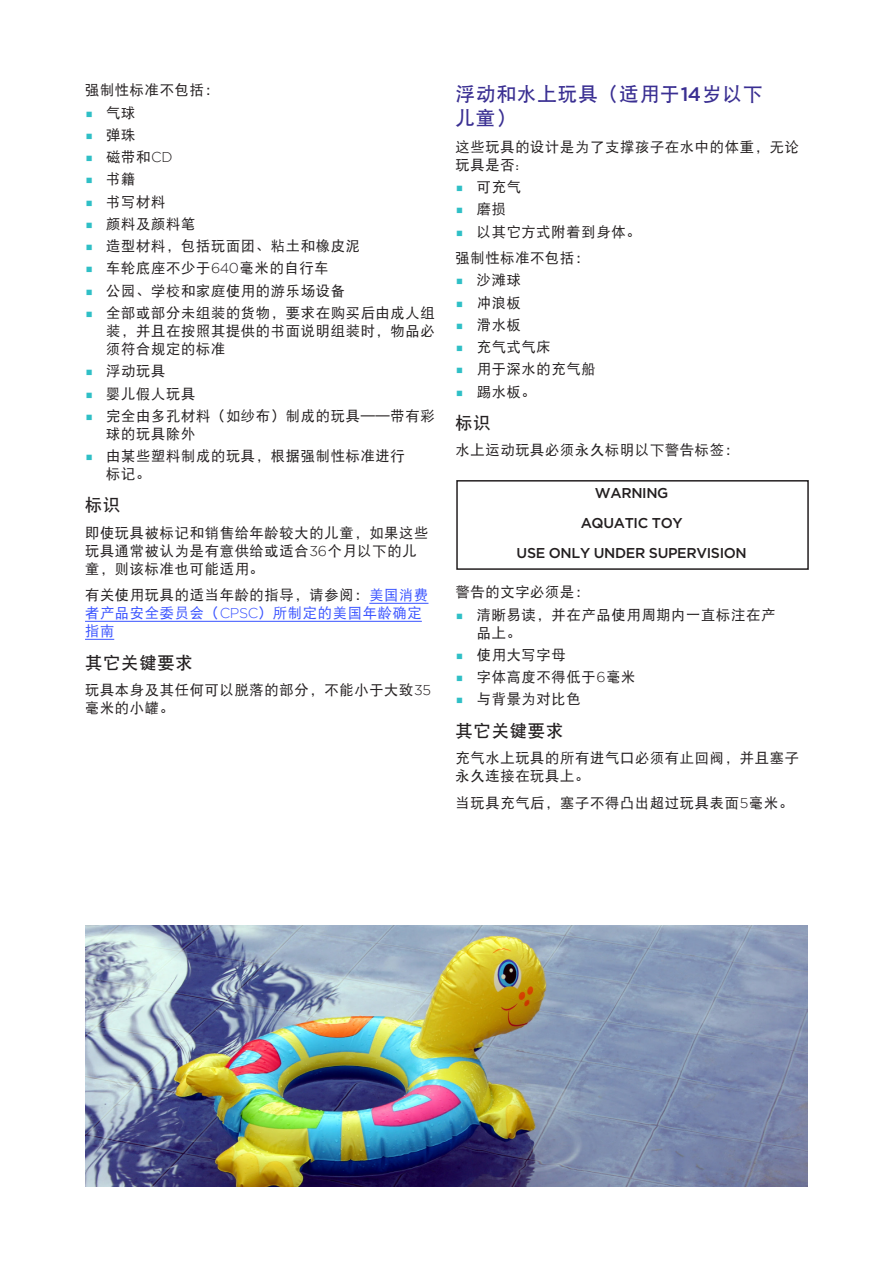
<style>
.page{position:relative;width:893px;height:1263px;background:#fff}
.page>*{position:absolute;margin:0;border:0;box-sizing:border-box;transform-origin:0 0}
._02_Heading_2{font:19.5px/24px "DFP Hei W7";letter-spacing:.05em;color:#3a2f92}
._02_Heading_2-2{font:17.25px "DFP Hei W7";letter-spacing:.05em;color:#231f20}
._01_Body_text{font:14.25px/18px "DFP Hei W5";letter-spacing:.05em;color:#231f20}
._01_Body_text-2{font:14.25px/18px "DFP Hei W5";letter-spacing:.05em;color:#3953ff}
._01_Body_text_border{font:500 14.25px/30px "Gotham";letter-spacing:-.025em;color:#231f20;text-align:center}
.s1{font-family:"Gotham";font-weight:300}
.s2{color:#231f20}
.s3{font-family:"Gotham";font-weight:500}
</style>
<div class="page">
<hr style="left:369px;top:603px;width:59px;height:1px;background:#3953ff">
<hr style="left:85px;top:621px;width:337px;height:1px;background:#3953ff">
<svg style="left:85px;top:639px;width:29px;height:1px"></svg>
<img style="left:85px;top:925px;width:723px;height:262px">
<div style="left:456px;top:480px;width:353px;height:90px;border:2px solid #231f20"></div>
<p class="_01_Body_text" style="left:85px;top:81px;width:135px">强制性标准不包括：</p>
<p class="_01_Body_text" style="left:106px;top:103px;width:31px">气球</p>
<p class="_01_Body_text" style="left:106px;top:126px;width:31px">弹珠</p>
<p class="_01_Body_text" style="left:106px;top:148px;width:68px">磁带和<span class="s1">CD</span></p>
<p class="_01_Body_text" style="left:106px;top:170px;width:31px">书籍</p>
<p class="_01_Body_text" style="left:106px;top:192px;width:61px">书写材料</p>
<p class="_01_Body_text" style="left:106px;top:215px;width:91px">颜料及颜料笔</p>
<p class="_01_Body_text" style="left:106px;top:237px;width:255px">造型材料，包括玩面团、粘土和橡皮泥</p>
<p class="_01_Body_text" style="left:106px;top:259px;width:224px">车轮底座不少于<span class="s1">640</span>毫米的自行车</p>
<p class="_01_Body_text" style="left:106px;top:281px;width:240px">公园、学校和家庭使用的游乐场设备</p>
<p class="_01_Body_text" style="left:106px;top:304px;width:330px;text-align:justify">全部或部分未组装的货物，要求在购买后由成人组装，并且在按照其提供的书面说明组装时，物品必须符合规定的标准</p>
<p class="_01_Body_text" style="left:106px;top:362px;width:61px">浮动玩具</p>
<p class="_01_Body_text" style="left:106px;top:384px;width:91px">婴儿假人玩具</p>
<p class="_01_Body_text" style="left:106px;top:406px;width:330px">完全由多孔材料（如纱布）制成的玩具——带有彩球的玩具除外</p>
<p class="_01_Body_text" style="left:106px;top:447px;width:300px">由某些塑料制成的玩具，根据强制性标准进行标记。</p>
<p class="_02_Heading_2-2" style="left:85px;top:496px;width:37px">标识</p>
<p class="_01_Body_text" style="left:85px;top:523px;width:345px">即使玩具被标记和销售给年龄较大的儿童，如果这些玩具通常被认为是有意供给或适合<span class="s1">36</span>个月以下的儿童，则该标准也可能适用。</p>
<p class="_01_Body_text-2" style="left:85px;top:586px;width:345px"><span class="s2">有关使用玩具的适当年龄的指导，请参阅：</span>美国消费者产品安全委员会（<span class="s1">CPSC</span>）所制定的美国年龄确定指南</p>
<p class="_02_Heading_2-2" style="left:85px;top:653px;width:109px">其它关键要求</p>
<p class="_01_Body_text" style="left:85px;top:681px;width:348px">玩具本身及其任何可以脱落的部分，不能小于大致<span class="s1">35</span>毫米的小罐。</p>
<p class="_02_Heading_2" style="left:455px;top:82px;width:309px">浮动和水上玩具（适用于<span class="s3">14</span>岁以下儿童）</p>
<p class="_01_Body_text" style="left:455px;top:137px;width:345px">这些玩具的设计是为了支撑孩子在水中的体重，无论玩具是否:</p>
<p class="_01_Body_text" style="left:477px;top:178px;width:46px">可充气</p>
<p class="_01_Body_text" style="left:477px;top:200px;width:31px">磨损</p>
<p class="_01_Body_text" style="left:477px;top:222px;width:165px">以其它方式附着到身体。</p>
<p class="_01_Body_text" style="left:455px;top:249px;width:135px">强制性标准不包括：</p>
<p class="_01_Body_text" style="left:477px;top:271px;width:46px">沙滩球</p>
<p class="_01_Body_text" style="left:477px;top:293px;width:46px">冲浪板</p>
<p class="_01_Body_text" style="left:477px;top:315px;width:46px">滑水板</p>
<p class="_01_Body_text" style="left:477px;top:338px;width:76px">充气式气床</p>
<p class="_01_Body_text" style="left:477px;top:360px;width:120px">用于深水的充气船</p>
<p class="_01_Body_text" style="left:477px;top:382px;width:61px">踢水板。</p>
<p class="_02_Heading_2-2" style="left:455px;top:413px;width:37px">标识</p>
<p class="_01_Body_text" style="left:455px;top:441px;width:285px">水上运动玩具必须永久标明以下警告标签：</p>
<h2 class="_01_Body_text_border" style="left:517px;top:478px;width:232px">WARNING<br>AQUATIC TOY<br>USE ONLY UNDER SUPERVISION</h2>
<p class="_01_Body_text" style="left:455px;top:583px;width:135px">警告的文字必须是：</p>
<p class="_01_Body_text" style="left:477px;top:605px;width:300px">清晰易读，并在产品使用周期内一直标注在产品上。</p>
<p class="_01_Body_text" style="left:477px;top:646px;width:91px">使用大写字母</p>
<p class="_01_Body_text" style="left:477px;top:668px;width:160px">字体高度不得低于<span class="s1">6</span>毫米</p>
<p class="_01_Body_text" style="left:477px;top:690px;width:106px">与背景为对比色</p>
<p class="_02_Heading_2-2" style="left:455px;top:721px;width:109px">其它关键要求</p>
<p class="_01_Body_text" style="left:455px;top:749px;width:345px">充气水上玩具的所有进气口必须有止回阀，并且塞子永久连接在玩具上。</p>
<p class="_01_Body_text" style="left:455px;top:793px;width:339px">当玩具充气后，塞子不得凸出超过玩具表面<span class="s1">5</span>毫米。</p>
</div>
